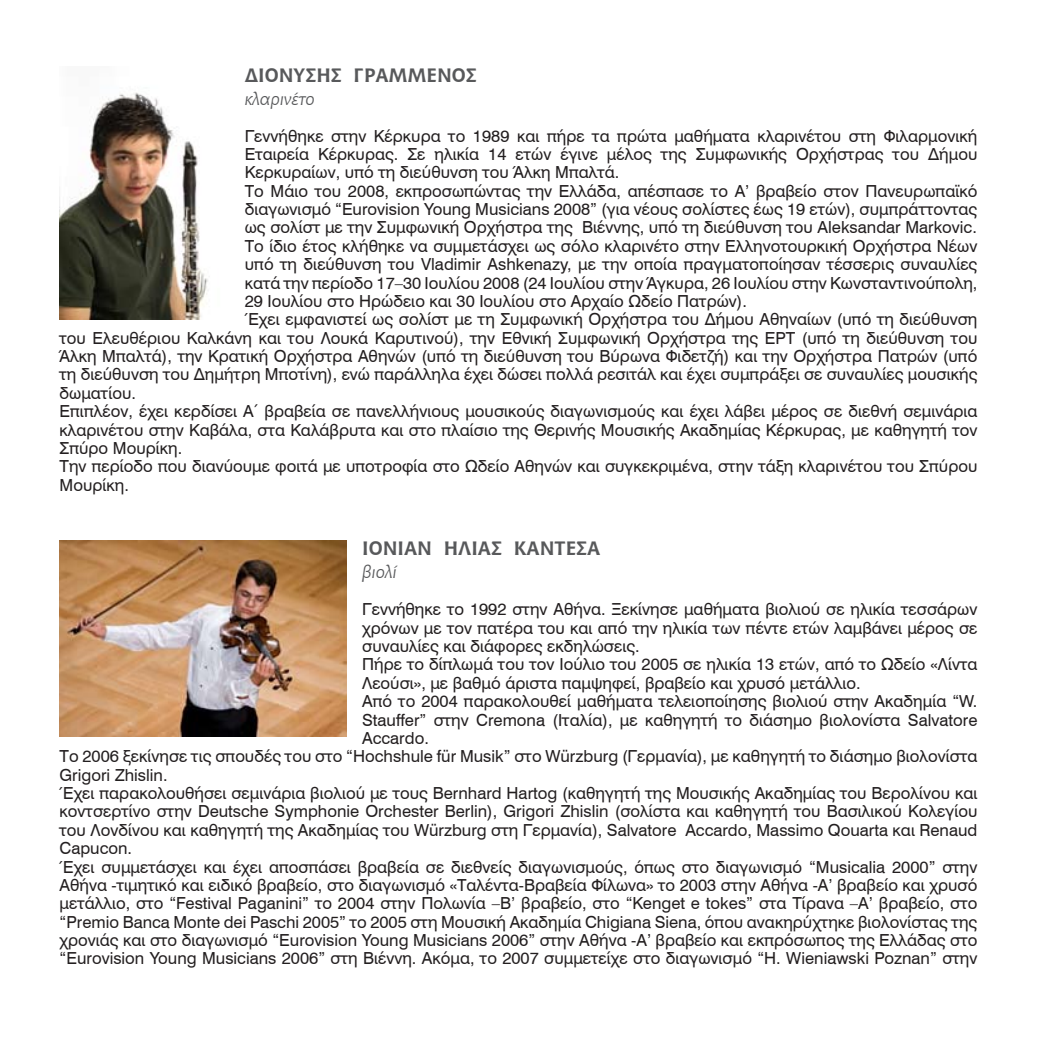
<style>
.page{position:relative;width:1042px;height:1042px;background:#fff}
.page>*{position:absolute;margin:0;border:0;box-sizing:border-box;transform-origin:0 0}
.t1{font:700 19.25px "Chianti BT";color:#58595b}
.t2{font:italic 17.5px "Chianti BT";color:#58595b}
.t3{font:16.62px "Swiss 721 BT";color:#231f20}
</style>
<div class="page">
<img style="left:60px;top:92px;width:148px;height:227px">
<img style="left:60px;top:541px;width:287px;height:195px">
<p class="t1" style="left:245px;top:61px;width:234px">ΔΙΟΝΥΣΗΣ ΓΡΑΜΜΕΝΟΣ</p>
<p class="t2" style="left:245px;top:87px;width:72px">κλαρινέτο</p>
<p class="t3" style="left:245px;top:124px;width:734px">Γεννήθηκε στην Κέρκυρα το 1989 και πήρε τα πρώτα μαθήματα κλαρινέτου στη Φιλαρμονική</p>
<p class="t3" style="left:245px;top:143px;width:734px">Εταιρεία Κέρκυρας. Σε ηλικία 14 ετών έγινε μέλος της Συμφωνικής Ορχήστρας του Δήμου</p>
<p class="t3" style="left:245px;top:161px;width:376px">Κερκυραίων, υπό τη διεύθυνση του Άλκη Μπαλτά.</p>
<p class="t3" style="left:245px;top:179px;width:734px">Το Μάιο του 2008, εκπροσωπώντας την Ελλάδα, απέσπασε το A’ βραβείο στον Πανευρωπαϊκό</p>
<p class="t3" style="left:245px;top:198px;width:734px">διαγωνισμό “Eurovision Young Musicians 2008” (για νέους σολίστες έως 19 ετών), συμπράττοντας</p>
<p class="t3" style="left:245px;top:216px;width:733px">ως σολίστ με την Συμφωνική Ορχήστρα της Βιέννης, υπό τη διεύθυνση του Aleksandar Markovic.</p>
<p class="t3" style="left:245px;top:234px;width:734px">Το ίδιο έτος κλήθηκε να συμμετάσχει ως σόλο κλαρινέτο στην Ελληνοτουρκική Ορχήστρα Νέων</p>
<p class="t3" style="left:245px;top:253px;width:734px">υπό τη διεύθυνση του Vladimir Ashkenazy, με την οποία πραγματοποίησαν τέσσερις συναυλίες</p>
<p class="t3" style="left:245px;top:271px;width:734px">κατά την περίοδο 17–30 Ιουλίου 2008 (24 Ιουλίου στην Άγκυρα, 26 Ιουλίου στην Κωνσταντινούπολη,</p>
<p class="t3" style="left:245px;top:290px;width:504px">29 Ιουλίου στο Ηρώδειο και 30 Ιουλίου στο Αρχαίο Ωδείο Πατρών).</p>
<p class="t3" style="left:245px;top:308px;width:734px">Έχει εμφανιστεί ως σολίστ με τη Συμφωνική Ορχήστρα του Δήμου Αθηναίων (υπό τη διεύθυνση</p>
<p class="t3" style="left:60px;top:326px;width:919px">του Ελευθέριου Καλκάνη και του Λουκά Καρυτινού), την Εθνική Συμφωνική Ορχήστρα της ΕΡΤ (υπό τη διεύθυνση του</p>
<p class="t3" style="left:60px;top:345px;width:919px">Άλκη Μπαλτά), την Κρατική Ορχήστρα Αθηνών (υπό τη διεύθυνση του Βύρωνα Φιδετζή) και την Ορχήστρα Πατρών (υπό</p>
<p class="t3" style="left:60px;top:363px;width:919px">τη διεύθυνση του Δημήτρη Μποτίνη), ενώ παράλληλα έχει δώσει πολλά ρεσιτάλ και έχει συμπράξει σε συναυλίες μουσικής</p>
<p class="t3" style="left:60px;top:381px;width:78px">δωματίου.</p>
<p class="t3" style="left:60px;top:400px;width:919px">Επιπλέον, έχει κερδίσει Α΄ βραβεία σε πανελλήνιους μουσικούς διαγωνισμούς και έχει λάβει μέρος σε διεθνή σεμινάρια</p>
<p class="t3" style="left:60px;top:418px;width:919px">κλαρινέτου στην Καβάλα, στα Καλάβρυτα και στο πλαίσιο της Θερινής Μουσικής Ακαδημίας Κέρκυρας, με καθηγητή τον</p>
<p class="t3" style="left:60px;top:436px;width:124px">Σπύρο Μουρίκη.</p>
<p class="t3" style="left:60px;top:455px;width:919px">Την περίοδο που διανύουμε φοιτά με υποτροφία στο Ωδείο Αθηνών και συγκεκριμένα, στην τάξη κλαρινέτου του Σπύρου</p>
<p class="t3" style="left:60px;top:473px;width:71px">Μουρίκη.</p>
<p class="t1" style="left:362px;top:535px;width:240px">ΙΟΝΙΑΝ ΗΛΙΑΣ ΚΑΝΤΕΣΑ</p>
<p class="t2" style="left:362px;top:560px;width:36px">βιολί</p>
<p class="t3" style="left:362px;top:598px;width:617px">Γεννήθηκε το 1992 στην Αθήνα. Ξεκίνησε μαθήματα βιολιού σε ηλικία τεσσάρων</p>
<p class="t3" style="left:362px;top:616px;width:617px">χρόνων με τον πατέρα του και από την ηλικία των πέντε ετών λαμβάνει μέρος σε</p>
<p class="t3" style="left:362px;top:634px;width:279px">συναυλίες και διάφορες εκδηλώσεις.</p>
<p class="t3" style="left:362px;top:653px;width:617px">Πήρε το δίπλωμά του τον Ιούλιο του 2005 σε ηλικία 13 ετών, από το Ωδείο «Λίντα</p>
<p class="t3" style="left:362px;top:671px;width:500px">Λεούσι», με βαθμό άριστα παμψηφεί, βραβείο και χρυσό μετάλλιο.</p>
<p class="t3" style="left:362px;top:690px;width:617px">Από το 2004 παρακολουθεί μαθήματα τελειοποίησης βιολιού στην Ακαδημία “W.</p>
<p class="t3" style="left:362px;top:708px;width:617px">Stauffer” στην Cremona (Ιταλία), με καθηγητή το διάσημο βιολονίστα Salvatore</p>
<p class="t3" style="left:362px;top:726px;width:68px">Accardo.</p>
<p class="t3" style="left:60px;top:745px;width:919px">Το 2006 ξεκίνησε τις σπουδές του στο “Hochshule für Musik” στο Würzburg (Γερμανία), με καθηγητή το διάσημο βιολονίστα</p>
<p class="t3" style="left:60px;top:763px;width:110px">Grigori Zhislin.</p>
<p class="t3" style="left:60px;top:781px;width:919px">Έχει παρακολουθήσει σεμινάρια βιολιού με τους Bernhard Hartog (καθηγητή της Μουσικής Ακαδημίας του Βερολίνου και</p>
<p class="t3" style="left:60px;top:800px;width:919px">κοντσερτίνο στην Deutsche Symphonie Orchester Berlin), Grigori Zhislin (σολίστα και καθηγητή του Βασιλικού Κολεγίου</p>
<p class="t3" style="left:60px;top:818px;width:919px">του Λονδίνου και καθηγητή της Ακαδημίας του Würzburg στη Γερμανία), Salvatore Accardo, Massimo Qouarta και Renaud</p>
<p class="t3" style="left:60px;top:837px;width:74px">Capucon.</p>
<p class="t3" style="left:60px;top:855px;width:919px">Έχει συμμετάσχει και έχει αποσπάσει βραβεία σε διεθνείς διαγωνισμούς, όπως στο διαγωνισμό “Musicalia 2000” στην</p>
<p class="t3" style="left:60px;top:873px;width:919px">Αθήνα -τιμητικό και ειδικό βραβείο, στο διαγωνισμό «Ταλέντα-Βραβεία Φίλωνα» το 2003 στην Αθήνα -Α’ βραβείο και χρυσό</p>
<p class="t3" style="left:60px;top:892px;width:919px">μετάλλιο, στο “Festival Paganini” το 2004 στην Πολωνία –Β’ βραβείο, στο “Kenget e tokes” στα Τίρανα –Α’ βραβείο, στο</p>
<p class="t3" style="left:60px;top:910px;width:919px">“Premio Banca Monte dei Paschi 2005” το 2005 στη Μουσική Ακαδημία Chigiana Siena, όπου ανακηρύχτηκε βιολονίστας της</p>
<p class="t3" style="left:60px;top:928px;width:919px">χρονιάς και στο διαγωνισμό “Eurovision Young Musicians 2006” στην Αθήνα -Α’ βραβείο και εκπρόσωπος της Ελλάδας στο</p>
<p class="t3" style="left:60px;top:947px;width:919px">“Eurovision Young Musicians 2006” στη Βιέννη. Ακόμα, το 2007 συμμετείχε στο διαγωνισμό “Η. Wieniawski Poznan” στην</p>
</div>
